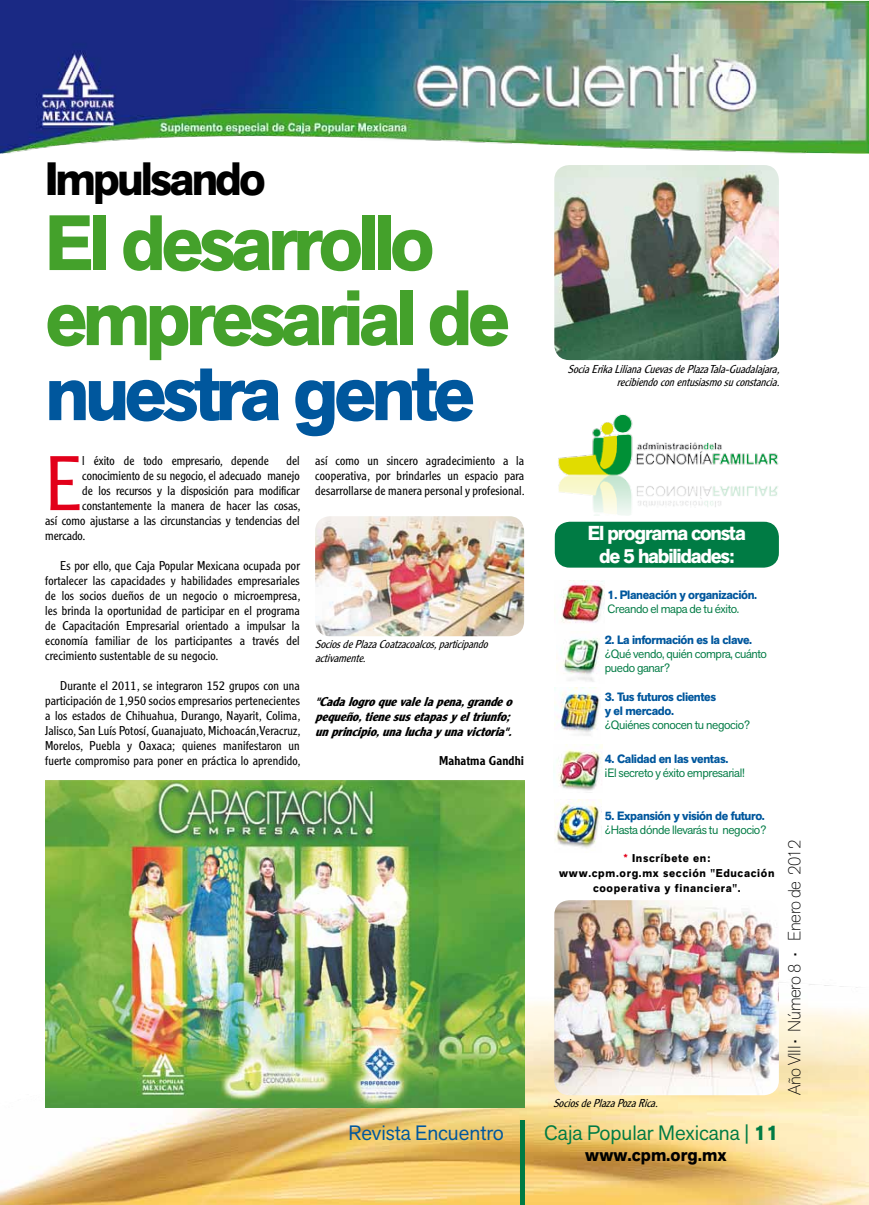
<style>
.page{position:relative;width:869px;height:1205px;background:#fff}
.page>*{position:absolute;margin:0;border:0;box-sizing:border-box;transform-origin:0 0}
.t1{font:700 77.5px/75px "Akzid Grtsk Next";color:#44a12b}
.t2{font:700 77.5px "Akzid Grtsk Next";color:#00579d}
.t3{font:300 75.5px "Clearface Gothic LT Std";color:#e2001a}
.t4{font:700 46.25px "Akzid Grtsk Next";color:#000}
.t5{font:20.62px "Akzid Grtsk Next";color:#007b44}
.t6{font:20.62px "Akzid Grtsk Next";color:#00579d}
.t7{font:700 20px/22.5px "Akzid Grtsk Next";letter-spacing:-.06em;color:#fff;text-align:center}
.t8{font:200 17.5px "Akzid Grtsk Next";letter-spacing:-.02em;color:#000}
.t9{font:700 17.5px "Akzid Grtsk Next";color:#000}
.t10{font:300 12.5px/15px "Clearface Gothic LT Std";color:#000;text-align:justify}
.t11{font:italic 700 12.5px/15px "Clearface Gothic LT Std";color:#000}
.t12{font:500 12.5px "Clearface Gothic LT Std";letter-spacing:.01em;color:#000}
.t13{font:12px/14px "Akzid Grtsk Next";letter-spacing:-.03em;color:#007b44}
.t14{font:700 12px/14px "Akzid Grtsk Next";letter-spacing:-.03em;color:#00579d}
.t15{font:italic 300 11.25px/13.8px "Clearface Gothic LT Std";color:#000}
.t16{font:700 11.25px/15px "Akzid Grtsk Next";letter-spacing:.06em;color:#000;text-align:center}
.s1{color:#e2001a}
.s2{font-weight:700}
</style>
<div class="page">
<img style="left:0;top:979px;width:868px;height:226px">
<div style="left:519px;top:1120px;width:5px;height:85px;background:#007b44"></div>
<img style="left:0;top:0;width:868px;height:153px">
<img style="left:558px;top:415px;width:221px;height:100px">
<img style="left:554px;top:580px;width:50px;height:43px">
<img style="left:554px;top:687px;width:46px;height:49px">
<img style="left:554px;top:799px;width:46px;height:49px">
<img style="left:556px;top:638px;width:44px;height:44px">
<img style="left:558px;top:744px;width:44px;height:47px">
<div style="left:554px;top:522px;width:224px;height:46px;background:#007b44;border-radius:15px"></div>
<img style="left:554px;top:900px;width:224px;height:195px">
<img style="left:315px;top:516px;width:209px;height:120px">
<img style="left:554px;top:165px;width:224px;height:195px">
<img style="left:45px;top:780px;width:479px;height:328px">
<h3 class="t4" style="left:45px;top:149px;width:222px">Impulsando</h3>
<h1 class="t1" style="left:45px;top:206px;width:466px">El desarrollo empresarial de</h1>
<h1 class="t2" style="left:45px;top:343px;width:431px">nuestra gente</h1>
<h2 class="t3" style="left:45px;top:438px;width:38px">E</h2>
<p class="t10" style="left:82px;top:453px;width:188px">l éxito de todo empresario, depende</p>
<p class="t10" style="left:286px;top:453px;width:15px">del</p>
<p class="t10" style="left:82px;top:468px;width:219px">conocimiento de su negocio, el adecuado manejo</p>
<p class="t10" style="left:82px;top:483px;width:219px">de los recursos y la disposición para modificar</p>
<p class="t10" style="left:82px;top:498px;width:219px">constantemente la manera de hacer las cosas,</p>
<p class="t10" style="left:45px;top:513px;width:256px">así como ajustarse a las circunstancias y tendencias del</p>
<p class="t10" style="left:45px;top:528px;width:42px">mercado.</p>
<p class="t10" style="left:45px;top:558px;width:256px;text-indent:15px">Es por ello, que Caja Popular Mexicana ocupada por fortalecer las capacidades y habilidades empresariales de los socios dueños de un negocio o microempresa, les brinda la oportunidad de participar en el programa de Capacitación Empresarial orientado a impulsar la economía familiar de los participantes a través del crecimiento sustentable de su negocio.</p>
<p class="t10" style="left:45px;top:678px;width:256px;text-indent:15px">Durante el 2011, se integraron 152 grupos con una participación de 1,950 socios empresarios pertenecientes a los estados de Chihuahua, Durango, Nayarit, Colima, Jalisco, San Luís Potosí, Guanajuato, Michoacán, Veracruz, Morelos, Puebla y Oaxaca; quienes manifestaron un fuerte compromiso para poner en práctica lo aprendido,</p>
<p class="t10" style="left:315px;top:453px;width:211px">así como un sincero agradecimiento a la cooperativa, por brindarles un espacio para desarrollarse de manera personal y profesional.</p>
<p class="t15" style="left:315px;top:637px;width:178px">SociosdePlazaCoatzacoalcos,participando activamente.</p>
<p class="t11" style="left:315px;top:694px;width:203px">"Cadalogroquevalelapena,grandeo pequeño,tienesusetapasyeltriunfo; unprincipio,unaluchayunavictoria".</p>
<p class="t12" style="left:439px;top:753px;width:86px">Mahatma Gandhi</p>
<p class="t15" style="left:567px;top:362px;width:217px;text-align:right">SociaErikaLilianaCuevasdePlazaTala-Guadalajara, recibiendoconentusiasmosuconstancia.</p>
<h3 class="t7" style="left:587px;top:522px;width:159px">El programa consta de 5 habilidades:</h3>
<p class="t14" style="left:607px;top:588px;width:151px">1. Planeación y organización.</p>
<p class="t13" style="left:607px;top:601px;width:133px">Creando el mapa de tu éxito.</p>
<p class="t14" style="left:604px;top:633px;width:149px">2. La información es la clave.</p>
<p class="t13" style="left:604px;top:646px;width:164px">¿Qué vendo, quién compra, cuánto puedo ganar?</p>
<p class="t14" style="left:604px;top:689px;width:113px">3. Tus futuros clientes y el mercado.</p>
<p class="t13" style="left:604px;top:717px;width:147px">¿Quiénes conocen tu negocio?</p>
<p class="t14" style="left:604px;top:752px;width:125px">4. Calidad en las ventas.</p>
<p class="t13" style="left:604px;top:766px;width:141px">¡El secreto y éxito empresarial!</p>
<p class="t14" style="left:604px;top:809px;width:161px">5. Expansión y visión de futuro.</p>
<p class="t13" style="left:604px;top:823px;width:163px">¿Hasta dónde llevarás tu negocio?</p>
<p class="t16" style="left:559px;top:850px;width:217px"><span class="s1">*</span> Inscríbete en:<br>www.cpm.org.mx sección "Educación cooperativa y financiera".</p>
<p class="t15" style="left:553px;top:1096px;width:110px">SociosdePlazaPozaRica.</p>
<h3 class="t6" style="left:348px;top:1119px;width:157px">Revista Encuentro</h3>
<h3 class="t5" style="left:544px;top:1119px;width:236px">Caja Popular Mexicana | <span class="s2">11</span></h3>
<h3 class="t9" style="left:585px;top:1144px;width:143px">www.cpm.org.mx</h3>
<h3 class="t8" style="left:782px;top:1095px;width:257px;rotate:-90deg">Año VIII • Número 8 • Enero de 2012</h3>
</div>
